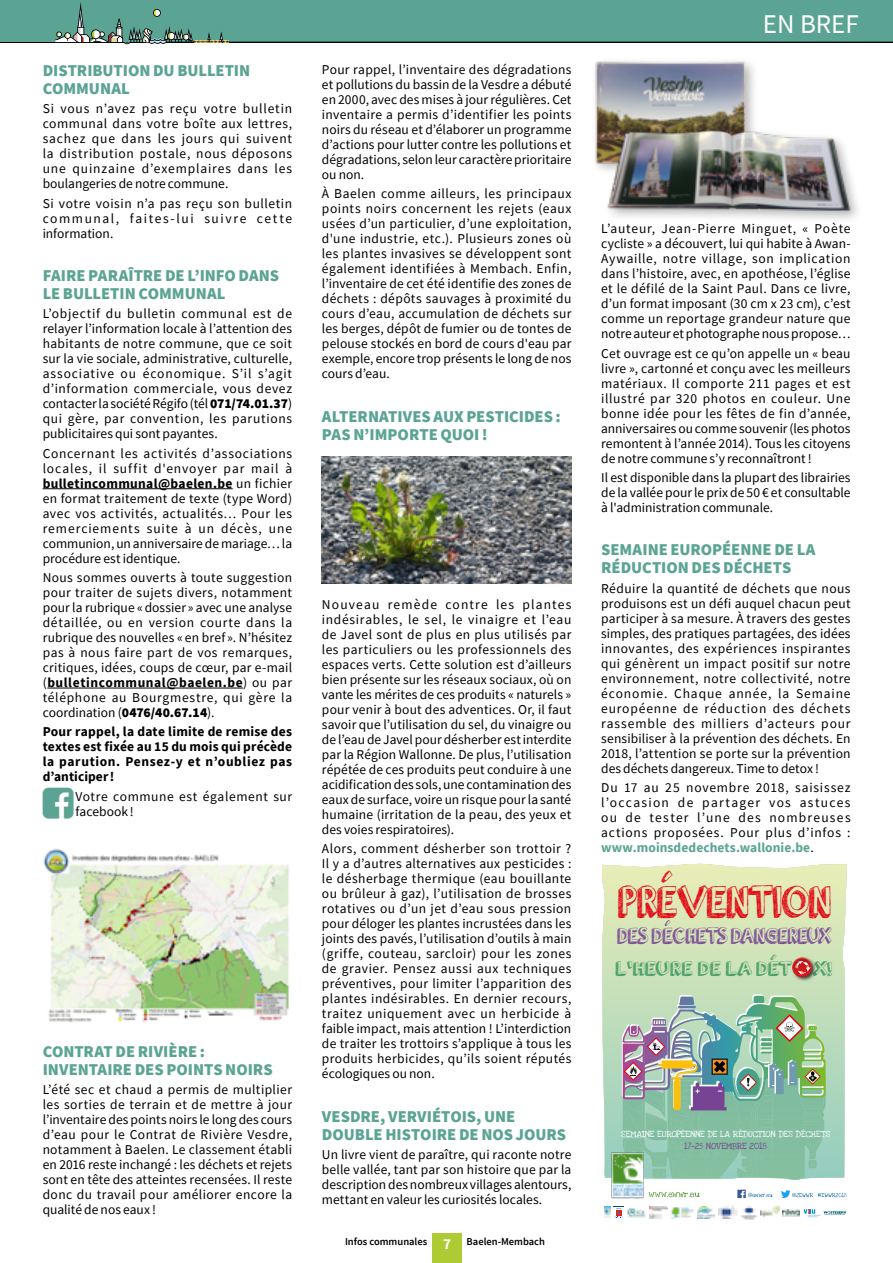
<style>
.page{position:relative;width:893px;height:1263px;background:#fff}
.page>*{position:absolute;margin:0;border:0;box-sizing:border-box;transform-origin:0 0}
.t1{font:45.3px "orangejuice";letter-spacing:.015em;color:#e30613;scale:.86 1}
.t2{font:27px "Source Sans Pro";color:#fff}
.t3{font:22.95px "orangejuice";color:#774494;scale:.86 1}
.t4{font:20.55px "orangejuice";letter-spacing:.03em;color:#3f9861}
.Titre_EN_BREF{font:900 16.5px/18px "Source Sans Pro";color:#5ba494}
.Texte_EN_BREF{font:13.5px/15px "Source Sans Pro";letter-spacing:.005em;color:#000;text-align:justify}
.Texte_EN_BREF-2{font:700 13.5px/15px "Source Sans Pro";letter-spacing:.04em;color:#000;text-align:justify}
.Texte_EN_BREF-3{font:13.5px/15px "Source Sans Pro";letter-spacing:.04em;color:#000}
.t5{font:600 10.5px "Source Sans Pro";color:#000}
.t6{font:6.6px/12.8px "Love Ya Like A Sister";letter-spacing:-.01em;color:#fff;text-align:center}
.s1{font-weight:900}
.s2{font-weight:700}
.s3{font-weight:700;font-size:15px;color:#fff}
.s4{font-weight:700;color:#5ba494}
.s5{color:#784594}
</style>
<div class="page">
<hr style="left:43px;top:488px;width:190px;height:1px;background:#000">
<hr style="left:47px;top:688px;width:196px;height:1px;background:#000">
<img style="left:43px;top:848px;width:246px;height:174px">
<img style="left:322px;top:456px;width:249px;height:128px">
<div style="left:601px;top:864px;width:246px;height:317px;background:linear-gradient(to bottom,#e5ecb5,#a1d3c9)"></div>
<img style="left:790px;top:956px;width:27px;height:26px">
<svg style="left:792px;top:957px;width:20px;height:20px"></svg>
<svg style="left:622px;top:994px;width:204px;height:187px;background:#94baa4"></svg>
<svg style="left:648px;top:1192px;width:51px;height:5px"></svg>
<svg style="left:781px;top:1190px;width:65px;height:8px"></svg>
<svg style="left:737px;top:1190px;width:36px;height:9px"></svg>
<img style="left:611px;top:1152px;width:33px;height:46px">
<img style="left:697px;top:1206px;width:17px;height:13px">
<img style="left:670px;top:1207px;width:24px;height:11px">
<img style="left:760px;top:1207px;width:20px;height:9px">
<svg style="left:804px;top:1209px;width:42px;height:9px"></svg>
<img style="left:783px;top:1210px;width:16px;height:6px">
<img style="left:719px;top:1205px;width:18px;height:13px">
<img style="left:741px;top:1206px;width:16px;height:14px">
<img style="left:649px;top:1207px;width:19px;height:11px">
<img style="left:627px;top:1207px;width:19px;height:10px">
<svg style="left:604px;top:1206px;width:20px;height:13px"></svg>
<img style="left:595px;top:61px;width:155px;height:108px">
<img style="left:606px;top:114px;width:252px;height:105px">
<div style="left:432px;top:1233px;width:30px;height:30px;background:#afcb34"></div>
<div style="left:0;top:0;width:893px;height:43px;background:#5ba494"></div>
<svg style="left:0;top:2px;width:893px;height:42px"></svg>
<p class="Titre_EN_BREF" style="left:43px;top:61px;width:209px">DISTRIBUTION DU BULLETIN<br>COMMUNAL</p>
<p class="Texte_EN_BREF" style="left:43px;top:101px;width:251px">Si vous n’avez pas reçu votre bulletin communal dans votre boîte aux lettres, sachez que dans les jours qui suivent la distribution postale, nous déposons une quinzaine d’exemplaires dans les boulangeries de notre commune.</p>
<p class="Texte_EN_BREF" style="left:43px;top:196px;width:251px">Si votre voisin n’a pas reçu son bulletin communal, faites-lui suivre cette information.</p>
<p class="Titre_EN_BREF" style="left:43px;top:266px;width:238px">FAIRE PARAÎTRE DE L’INFO DANS<br>LE BULLETIN COMMUNAL</p>
<p class="Texte_EN_BREF" style="left:43px;top:306px;width:251px">L’objectif du bulletin communal est de relayer l’information locale à l’attention des habitants de notre commune, que ce soit sur la vie sociale, administrative, culturelle, associative ou économique. S’il s’agit d’information commerciale, vous devez contacter la société Régifo (tél <span class="s1">071/74.01.37</span>) qui gère, par convention, les parutions publicitaires qui sont payantes.</p>
<p class="Texte_EN_BREF" style="left:43px;top:446px;width:251px">Concernant les activités d’associations locales, il suffit d'envoyer par mail à <span class="s2">bulletincommunal@baelen.be</span> un fichier en format traitement de texte (type Word) avec vos activités, actualités… Pour les remerciements suite à un décès, une communion, un anniversaire de mariage… la procédure est identique.</p>
<p class="Texte_EN_BREF" style="left:43px;top:570px;width:251px">Nous sommes ouverts à toute suggestion pour traiter de sujets divers, notamment pour la rubrique «dossier » avec une analyse détaillée, ou en version courte dans la rubrique des nouvelles « en bref ». N’hésitez pas à nous faire part de vos remarques, critiques, idées, coups de cœur, par e-mail (<span class="s2">bulletincommunal@baelen.be</span>) ou par téléphone au Bourgmestre, qui gère la coordination (<span class="s1">0476/40.67.14</span>).</p>
<p class="Texte_EN_BREF-2" style="left:43px;top:724px;width:251px">Pour rappel, la date limite de remise des textes est fixée au 15 du mois qui précède la parution. Pensez-y et n’oubliez pas d’anticiper!</p>
<p class="Texte_EN_BREF-3" style="left:75px;top:788px;width:218px">Votre commune est également sur facebook!</p>
<p class="Titre_EN_BREF" style="left:43px;top:1042px;width:231px">CONTRAT DE RIVIÈRE :<br>INVENTAIRE DES POINTS NOIRS</p>
<p class="Texte_EN_BREF" style="left:43px;top:1082px;width:251px">L’été sec et chaud a permis de multiplier les sorties de terrain et de mettre à jour l’inventaire des points noirs le long des cours d’eau pour le Contrat de Rivière Vesdre, notamment à Baelen. Le classement établi en 2016 reste inchangé : les déchets et rejets sont en tête des atteintes recensées. Il reste donc du travail pour améliorer encore la qualité de nos eaux !</p>
<p class="Texte_EN_BREF" style="left:322px;top:62px;width:251px">Pour rappel, l’inventaire des dégradations et pollutions du bassin de la Vesdre a débuté en 2000, avec des mises à jour régulières. Cet inventaire a permis d’identifier les points noirs du réseau et d’élaborer un programme d’actions pour lutter contre les pollutions et dégradations, selon leur caractère prioritaire ou non.</p>
<p class="Texte_EN_BREF" style="left:322px;top:186px;width:251px">À Baelen comme ailleurs, les principaux points noirs concernent les rejets (eaux usées d’un particulier, d’une exploitation, d'une industrie, etc.). Plusieurs zones où les plantes invasives se développent sont également identifiées à Membach. Enfin, l’inventaire de cet été identifie des zones de déchets : dépôts sauvages à proximité du cours d’eau, accumulation de déchets sur les berges, dépôt de fumier ou de tontes de pelouse stockés en bord de cours d'eau par exemple, encore trop présents le long de nos cours d’eau.</p>
<p class="Titre_EN_BREF" style="left:322px;top:407px;width:240px">ALTERNATIVES AUX PESTICIDES :<br>PAS N’IMPORTE QUOI !</p>
<p class="Texte_EN_BREF" style="left:322px;top:597px;width:251px">Nouveau remède contre les plantes indésirables, le sel, le vinaigre et l’eau de Javel sont de plus en plus utilisés par les particuliers ou les professionnels des espaces verts. Cette solution est d’ailleurs bien présente sur les réseaux sociaux, où on vante les mérites de ces produits « naturels » pour venir à bout des adventices. Or, il faut savoir que l’utilisation du sel, du vinaigre ou de l’eau de Javel pour désherber est interdite par la Région Wallonne. De plus, l’utilisation répétée de ces produits peut conduire à une acidification des sols, une contamination des eaux de surface, voire un risque pour la santé humaine (irritation de la peau, des yeux et des voies respiratoires).</p>
<p class="Texte_EN_BREF" style="left:322px;top:841px;width:251px">Alors, comment désherber son trottoir ?<br>Il y a d’autres alternatives aux pesticides : le désherbage thermique (eau bouillante ou brûleur à gaz), l’utilisation de brosses rotatives ou d’un jet d’eau sous pression pour déloger les plantes incrustées dans les joints des pavés, l’utilisation d’outils à main (griffe, couteau, sarcloir) pour les zones de gravier. Pensez aussi aux techniques préventives, pour limiter l’apparition des plantes indésirables. En dernier recours, traitez uniquement avec un herbicide à faible impact, mais attention ! L’interdiction de traiter les trottoirs s’applique à tous les produits herbicides, qu’ils soient réputés écologiques ou non.</p>
<p class="Titre_EN_BREF" style="left:322px;top:1107px;width:246px">VESDRE, VERVIÉTOIS, UNE<br>DOUBLE HISTOIRE DE NOS JOURS</p>
<p class="Texte_EN_BREF" style="left:322px;top:1147px;width:251px">Un livre vient de paraître, qui raconte notre belle vallée, tant par son histoire que par la description des nombreux villages alentours, mettant en valeur les curiosités locales.</p>
<p class="t5" style="left:345px;top:1235px;width:201px">Infos communales <span class="s3">7</span> Baelen-Membach</p>
<p class="t2" style="left:763px;top:7px;width:97px">EN BREF</p>
<p class="Texte_EN_BREF" style="left:601px;top:221px;width:251px">L’auteur, Jean-Pierre Minguet, « Poète cycliste » a découvert, lui qui habite à Awan-Aywaille, notre village, son implication dans l’histoire, avec, en apothéose, l’église et le défilé de la Saint Paul. Dans ce livre, d’un format imposant (30 cm x 23 cm), c’est comme un reportage grandeur nature que notre auteur et photographe nous propose…</p>
<p class="Texte_EN_BREF" style="left:601px;top:346px;width:251px">Cet ouvrage est ce qu’on appelle un « beau livre », cartonné et conçu avec les meilleurs matériaux. Il comporte 211 pages et est illustré par 320 photos en couleur. Une bonne idée pour les fêtes de fin d’année, anniversaires ou comme souvenir (les photos remontent à l’année 2014). Tous les citoyens de notre commune s’y reconnaîtront !</p>
<p class="Texte_EN_BREF" style="left:601px;top:470px;width:251px">Il est disponible dans la plupart des librairies de la vallée pour le prix de 50 € et consultable à l'administration communale.</p>
<p class="Titre_EN_BREF" style="left:601px;top:541px;width:216px">SEMAINE EUROPÉENNE DE LA<br>RÉDUCTION DES DÉCHETS</p>
<p class="Texte_EN_BREF" style="left:601px;top:581px;width:251px">Réduire la quantité de déchets que nous produisons est un défi auquel chacun peut participer à sa mesure. À travers des gestes simples, des pratiques partagées, des idées innovantes, des expériences inspirantes qui génèrent un impact positif sur notre environnement, notre collectivité, notre économie. Chaque année, la Semaine européenne de réduction des déchets rassemble des milliers d’acteurs pour sensibiliser à la prévention des déchets. En 2018, l’attention se porte sur la prévention des déchets dangereux. Time to detox !</p>
<p class="Texte_EN_BREF" style="left:601px;top:780px;width:251px">Du 17 au 25 novembre 2018, saisissez l’occasion de partager vos astuces ou de tester l’une des nombreuses actions proposées. Pour plus d’infos : <span class="s4">www.moinsdedechets.wallonie.be</span>.</p>
<h1 class="t1" style="left:618px;top:870px;width:248px">PRÉVENTION</h1>
<h3 class="t3" style="left:617px;top:920px;width:250px">DES DÉCHETS DANGEREUX</h3>
<h3 class="t4" style="left:616px;top:954px;width:218px">L'HEURE DE LA DÉT X!</h3>
<p class="t6" style="left:621px;top:1128px;width:210px">SEMAINE EUROPÉENNE DE LA RÉDUCT ION DES DÉCHETS<br><span class="s5">17-25 NOVEMBRE 2018</span></p>
</div>
